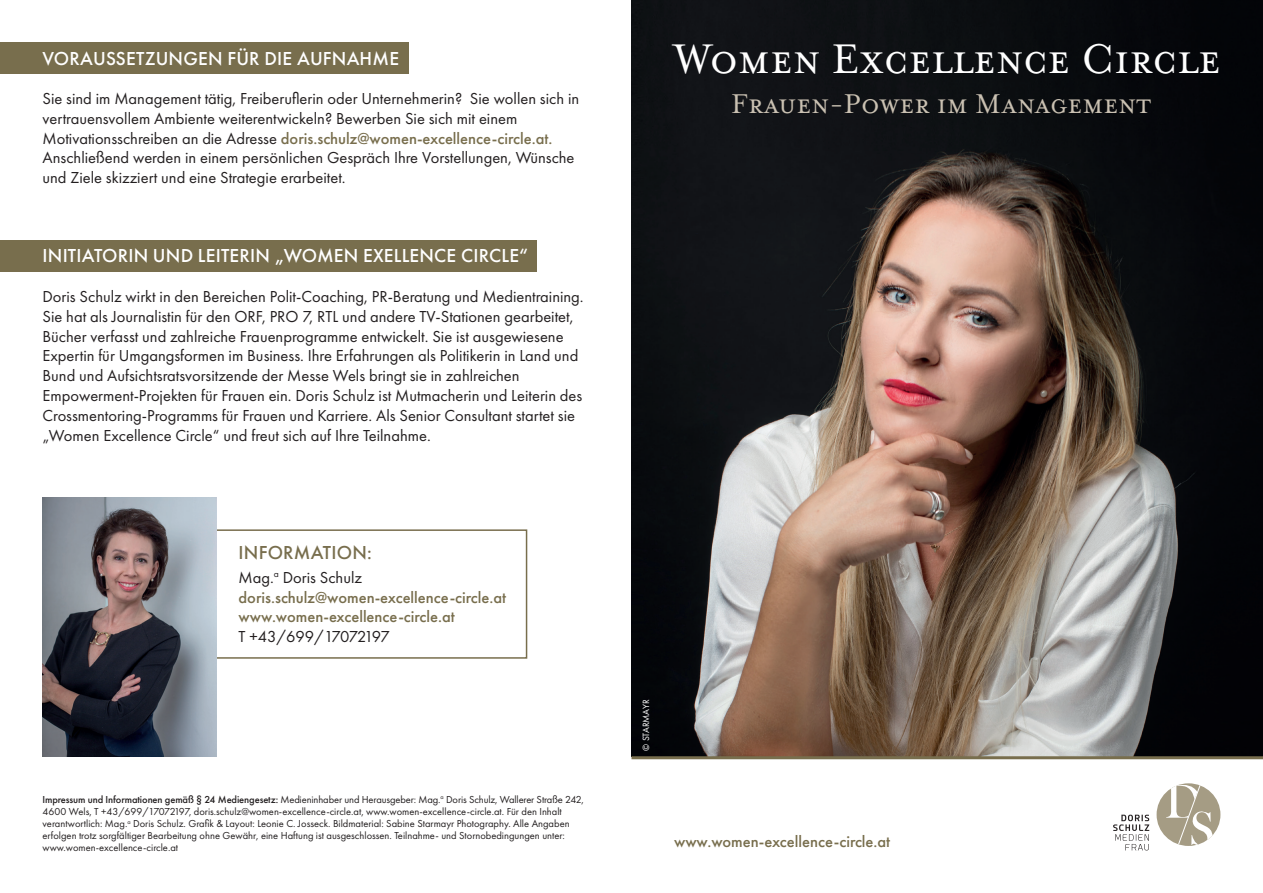
<style>
.page{position:relative;width:1263px;height:893px;background:#fff}
.page>*{position:absolute;margin:0;border:0;box-sizing:border-box;transform-origin:0 0}
.t1{font:47.55px "Mrs Eaves Small Caps OT";color:#fff}
.t2{font:31.2px "Mrs Eaves Small Caps OT";color:#cac1b2}
.t3{font:500 19.5px "Futura PT";letter-spacing:.01em;color:#fff}
.t4{font:500 19.5px "Futura PT";letter-spacing:.01em;color:#786e4d}
.t5{font:16.5px/19.8px "Futura PT";color:#231f20}
.t6{font:500 16.5px/19.8px "Futura PT";color:#786e4d}
.t7{font:16.5px "Futura PT";letter-spacing:-.05em;color:#231f20}
.t8{font:10.5px/12px "Futura PT";color:#231f20}
.t9{font:9.45px "Futura PT";color:#fff}
.s1{font-weight:500;color:#786e4d}
.s2{font-weight:400;color:#231f20}
.s3{font-weight:500}
</style>
<div class="page">
<img style="left:631px;top:0;width:632px;height:756px">
<div style="left:1156px;top:783px;width:64px;height:63px;background:#a59c84;border-radius:50%"></div>
<svg style="left:1113px;top:815px;width:36px;height:35px"></svg>
<svg style="left:1166px;top:785px;width:47px;height:60px"></svg>
<div style="left:0;top:43px;width:409px;height:31px;background:#786e4d"></div>
<div style="left:0;top:240px;width:536px;height:31px;background:#786e4d"></div>
<div style="left:180px;top:529px;width:347px;height:130px;border:2px solid #786e4d"></div>
<img style="left:43px;top:497px;width:174px;height:260px">
<hr style="left:631px;top:756px;width:632px;height:3px;background:#786e4d">
<p class="t3" style="left:43px;top:47px;width:358px">VORAUSSETZUNGEN FÜR DIE AUFNAHME</p>
<p class="t5" style="left:43px;top:89px;width:538px">Sie sind im Management tätig, Freiberuflerin oder Unternehmerin? Sie wollen sich in vertrauensvollem Ambiente weiterentwickeln? Bewerben Sie sich mit einem Motivationsschreiben an die Adresse <span class="s1">doris.schulz@women-excellence-circle.at.<br></span>Anschließend werden in einem persönlichen Gespräch Ihre Vorstellungen, Wünsche und Ziele skizziert und eine Strategie erarbeitet.</p>
<p class="t3" style="left:43px;top:244px;width:487px">INITIATORIN UND LEITERIN „WOMEN EXELLENCE CIRCLE“</p>
<p class="t5" style="left:43px;top:287px;width:543px">Doris Schulz wirkt in den Bereichen Polit-Coaching, PR-Beratung und Medientraining.<br>Sie hat als Journalistin für den ORF, PRO 7, RTL und andere TV-Stationen gearbeitet, Bücher verfasst und zahlreiche Frauenprogramme entwickelt. Sie ist ausgewiesene Expertin für Umgangsformen im Business. Ihre Erfahrungen als Politikerin in Land und Bund und Aufsichtsratsvorsitzende der Messe Wels bringt sie in zahlreichen Empowerment-Projekten für Frauen ein. Doris Schulz ist Mutmacherin und Leiterin des Crossmentoring-Programms für Frauen und Karriere. Als Senior Consultant startet sie „Women Excellence Circle“ und freut sich auf Ihre Teilnahme.</p>
<p class="t4" style="left:239px;top:540px;width:135px">INFORMATION:</p>
<p class="t6" style="left:239px;top:567px;width:269px"><span class="s2">Mag.</span><sup>a</sup> <span class="s2">Doris Schulz </span>doris.schulz@women-excellence-circle.at www.women-excellence-circle.at</p>
<p class="t7" style="left:239px;top:627px;width:153px">T +43/699/17072197</p>
<p class="t8" style="left:43px;top:793px;width:543px"><span class="s3">Impressum und Informationen gemäß § 24 Mediengesetz:</span> Medieninhaber und Herausgeber: Mag.<sup>a</sup> Doris Schulz, Wallerer Straße 242, 4600 Wels, T +43/699/17072197, doris.schulz@women-excellence-circle.at, www.women-excellence-circle.at. Für den Inhalt verantwortlich: Mag.<sup>a</sup> Doris Schulz. Grafik &amp; Layout: Leonie C. Josseck. Bildmaterial: Sabine Starmayr Photography. Alle Angaben erfolgen trotz sorgfältiger Bearbeitung ohne Gewähr, eine Haftung ist ausgeschlossen. Teilnahme- und Stornobedingungen unter: www.women-excellence-circle.at</p>
<h1 class="t1" style="left:674px;top:33px;width:548px">Women Excellence Circle</h1>
<h2 class="t2" style="left:731px;top:87px;width:421px">Frauen-Power im Management</h2>
<p class="t9" style="left:640px;top:751px;width:52px;rotate:-90deg">© STARMAYR</p>
<p class="t6" style="left:674px;top:831px;width:218px">www.women-excellence-circle.at</p>
</div>
